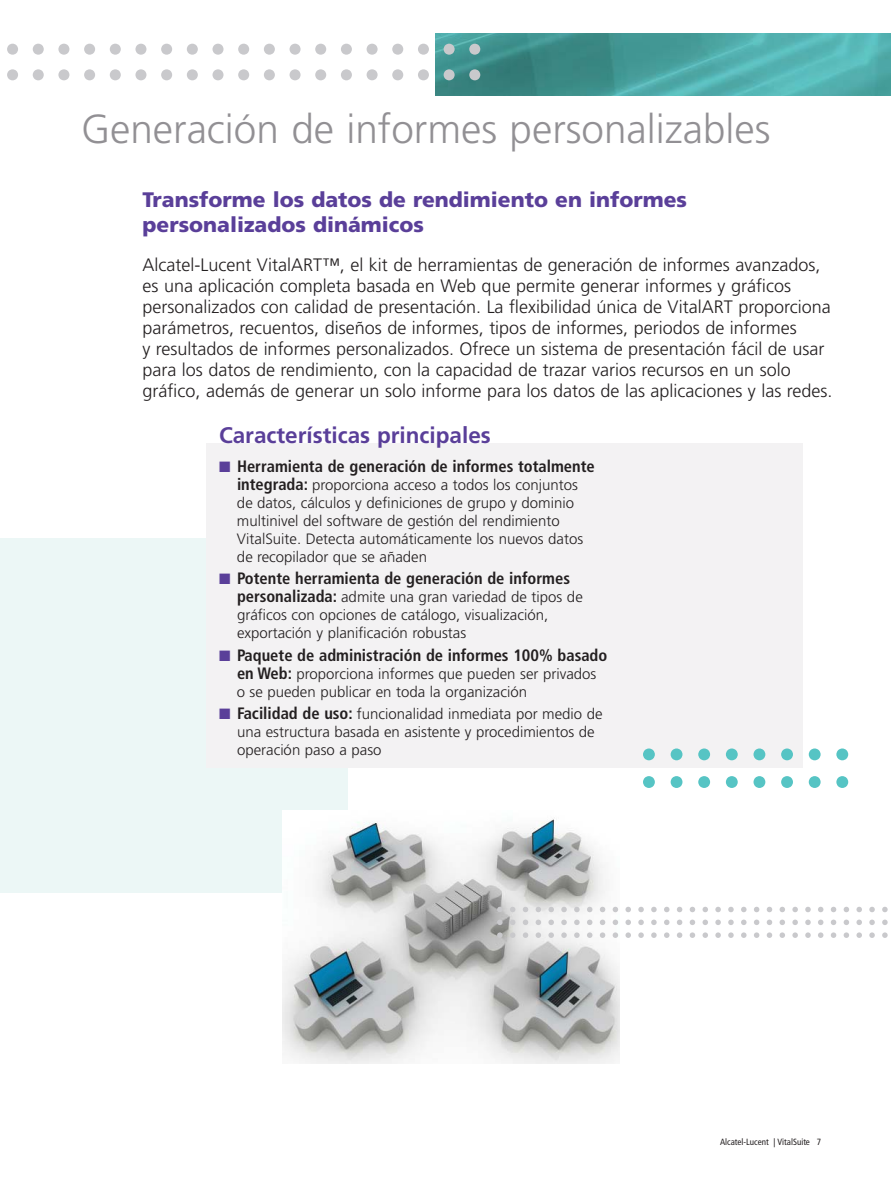
<style>
.page{position:relative;width:891px;height:1188px;background:#fff}
.page>*{position:absolute;margin:0;border:0;box-sizing:border-box;transform-origin:0 0}
.t1{font:300 40.5px "Frutiger LT Std";color:#929094}
.t2{font:700 22.5px "Frutiger LT Std";color:#5a3f99}
.t3{font:900 21px/25.5px "Frutiger LT Std";color:#5a3f99}
.t4{font:300 18px/21px "Frutiger LT Std";color:#231f20}
.t5{font:700 condensed 16.5px "Frutiger LT Std";color:#231f20}
.t6{font:300 15px/18px "Frutiger LT Std";color:#231f20}
.t7{font:condensed 9px "Frutiger LT Std";color:#231f20}
.s1{color:#5a3f99}
.s2{font-weight:700;font-stretch:condensed;font-size:16.5px}
</style>
<div class="page">
<img style="left:435px;top:33px;width:456px;height:62px">
<div style="left:0;top:538px;width:348px;height:354px;background:#ecf7f6"></div>
<div style="left:206px;top:443px;width:596px;height:325px;background:#f3f2f3"></div>
<svg style="left:7px;top:44px;width:11px;height:11px"></svg>
<svg style="left:33px;top:44px;width:11px;height:11px"></svg>
<svg style="left:58px;top:44px;width:11px;height:11px"></svg>
<svg style="left:84px;top:44px;width:11px;height:11px"></svg>
<svg style="left:110px;top:44px;width:11px;height:11px"></svg>
<svg style="left:135px;top:44px;width:11px;height:11px"></svg>
<svg style="left:161px;top:44px;width:11px;height:11px"></svg>
<svg style="left:187px;top:44px;width:11px;height:11px"></svg>
<svg style="left:213px;top:44px;width:11px;height:11px"></svg>
<svg style="left:238px;top:44px;width:11px;height:11px"></svg>
<svg style="left:264px;top:44px;width:11px;height:11px"></svg>
<svg style="left:290px;top:44px;width:11px;height:11px"></svg>
<svg style="left:315px;top:44px;width:11px;height:11px"></svg>
<svg style="left:341px;top:44px;width:11px;height:11px"></svg>
<svg style="left:367px;top:44px;width:11px;height:11px"></svg>
<svg style="left:367px;top:69px;width:11px;height:11px"></svg>
<svg style="left:392px;top:44px;width:11px;height:11px"></svg>
<svg style="left:418px;top:44px;width:11px;height:11px"></svg>
<svg style="left:444px;top:44px;width:11px;height:11px"></svg>
<svg style="left:469px;top:44px;width:11px;height:11px"></svg>
<svg style="left:7px;top:69px;width:11px;height:11px"></svg>
<svg style="left:33px;top:69px;width:11px;height:11px"></svg>
<svg style="left:58px;top:69px;width:11px;height:11px"></svg>
<svg style="left:84px;top:69px;width:11px;height:11px"></svg>
<svg style="left:110px;top:69px;width:11px;height:11px"></svg>
<svg style="left:135px;top:69px;width:11px;height:11px"></svg>
<svg style="left:161px;top:69px;width:11px;height:11px"></svg>
<svg style="left:187px;top:69px;width:11px;height:11px"></svg>
<svg style="left:213px;top:69px;width:11px;height:11px"></svg>
<svg style="left:238px;top:69px;width:11px;height:11px"></svg>
<svg style="left:264px;top:69px;width:11px;height:11px"></svg>
<svg style="left:290px;top:69px;width:11px;height:11px"></svg>
<svg style="left:315px;top:69px;width:11px;height:11px"></svg>
<svg style="left:341px;top:69px;width:11px;height:11px"></svg>
<svg style="left:392px;top:69px;width:11px;height:11px"></svg>
<svg style="left:418px;top:69px;width:11px;height:11px"></svg>
<svg style="left:444px;top:69px;width:11px;height:11px"></svg>
<svg style="left:469px;top:69px;width:11px;height:11px"></svg>
<img style="left:282px;top:810px;width:338px;height:253px">
<svg style="left:643px;top:748px;width:206px;height:40px"></svg>
<svg style="left:818px;top:907px;width:5px;height:5px"></svg>
<svg style="left:831px;top:907px;width:5px;height:5px"></svg>
<svg style="left:844px;top:907px;width:5px;height:5px"></svg>
<svg style="left:856px;top:907px;width:6px;height:5px"></svg>
<svg style="left:869px;top:907px;width:6px;height:5px"></svg>
<svg style="left:882px;top:907px;width:6px;height:5px"></svg>
<svg style="left:818px;top:920px;width:5px;height:5px"></svg>
<svg style="left:831px;top:920px;width:5px;height:5px"></svg>
<svg style="left:844px;top:920px;width:5px;height:5px"></svg>
<svg style="left:856px;top:920px;width:6px;height:5px"></svg>
<svg style="left:869px;top:920px;width:6px;height:5px"></svg>
<svg style="left:882px;top:920px;width:6px;height:5px"></svg>
<svg style="left:818px;top:932px;width:5px;height:6px"></svg>
<svg style="left:831px;top:932px;width:5px;height:6px"></svg>
<svg style="left:844px;top:932px;width:5px;height:6px"></svg>
<svg style="left:856px;top:932px;width:6px;height:6px"></svg>
<svg style="left:869px;top:932px;width:6px;height:6px"></svg>
<svg style="left:882px;top:932px;width:6px;height:6px"></svg>
<svg style="left:497px;top:907px;width:6px;height:5px"></svg>
<svg style="left:510px;top:907px;width:5px;height:5px"></svg>
<svg style="left:523px;top:907px;width:5px;height:5px"></svg>
<svg style="left:536px;top:907px;width:5px;height:5px"></svg>
<svg style="left:548px;top:907px;width:6px;height:5px"></svg>
<svg style="left:561px;top:907px;width:6px;height:5px"></svg>
<svg style="left:574px;top:907px;width:6px;height:5px"></svg>
<svg style="left:587px;top:907px;width:5px;height:5px"></svg>
<svg style="left:600px;top:907px;width:5px;height:5px"></svg>
<svg style="left:613px;top:907px;width:5px;height:5px"></svg>
<svg style="left:625px;top:907px;width:6px;height:5px"></svg>
<svg style="left:638px;top:907px;width:6px;height:5px"></svg>
<svg style="left:651px;top:907px;width:6px;height:5px"></svg>
<svg style="left:664px;top:907px;width:6px;height:5px"></svg>
<svg style="left:677px;top:907px;width:5px;height:5px"></svg>
<svg style="left:690px;top:907px;width:5px;height:5px"></svg>
<svg style="left:703px;top:907px;width:5px;height:5px"></svg>
<svg style="left:715px;top:907px;width:6px;height:5px"></svg>
<svg style="left:728px;top:907px;width:6px;height:5px"></svg>
<svg style="left:741px;top:907px;width:6px;height:5px"></svg>
<svg style="left:754px;top:907px;width:5px;height:5px"></svg>
<svg style="left:754px;top:920px;width:5px;height:5px"></svg>
<svg style="left:767px;top:907px;width:5px;height:5px"></svg>
<svg style="left:780px;top:907px;width:5px;height:5px"></svg>
<svg style="left:792px;top:907px;width:6px;height:5px"></svg>
<svg style="left:805px;top:907px;width:6px;height:5px"></svg>
<svg style="left:497px;top:920px;width:6px;height:5px"></svg>
<svg style="left:510px;top:920px;width:5px;height:5px"></svg>
<svg style="left:523px;top:920px;width:5px;height:5px"></svg>
<svg style="left:536px;top:920px;width:5px;height:5px"></svg>
<svg style="left:548px;top:920px;width:6px;height:5px"></svg>
<svg style="left:561px;top:920px;width:6px;height:5px"></svg>
<svg style="left:574px;top:920px;width:6px;height:5px"></svg>
<svg style="left:587px;top:920px;width:5px;height:5px"></svg>
<svg style="left:600px;top:920px;width:5px;height:5px"></svg>
<svg style="left:613px;top:920px;width:5px;height:5px"></svg>
<svg style="left:625px;top:920px;width:6px;height:5px"></svg>
<svg style="left:638px;top:920px;width:6px;height:5px"></svg>
<svg style="left:651px;top:920px;width:6px;height:5px"></svg>
<svg style="left:664px;top:920px;width:6px;height:5px"></svg>
<svg style="left:677px;top:920px;width:5px;height:5px"></svg>
<svg style="left:690px;top:920px;width:5px;height:5px"></svg>
<svg style="left:703px;top:920px;width:5px;height:5px"></svg>
<svg style="left:715px;top:920px;width:6px;height:5px"></svg>
<svg style="left:728px;top:920px;width:6px;height:5px"></svg>
<svg style="left:741px;top:920px;width:6px;height:5px"></svg>
<svg style="left:767px;top:920px;width:5px;height:5px"></svg>
<svg style="left:780px;top:920px;width:5px;height:5px"></svg>
<svg style="left:792px;top:920px;width:6px;height:5px"></svg>
<svg style="left:805px;top:920px;width:6px;height:5px"></svg>
<svg style="left:497px;top:932px;width:6px;height:6px"></svg>
<svg style="left:510px;top:932px;width:5px;height:6px"></svg>
<svg style="left:523px;top:932px;width:5px;height:6px"></svg>
<svg style="left:536px;top:932px;width:5px;height:6px"></svg>
<svg style="left:548px;top:932px;width:6px;height:6px"></svg>
<svg style="left:561px;top:932px;width:6px;height:6px"></svg>
<svg style="left:574px;top:932px;width:6px;height:6px"></svg>
<svg style="left:587px;top:932px;width:5px;height:6px"></svg>
<svg style="left:600px;top:932px;width:5px;height:6px"></svg>
<svg style="left:613px;top:932px;width:5px;height:6px"></svg>
<svg style="left:625px;top:932px;width:6px;height:6px"></svg>
<svg style="left:638px;top:932px;width:6px;height:6px"></svg>
<svg style="left:651px;top:932px;width:6px;height:6px"></svg>
<svg style="left:664px;top:932px;width:6px;height:6px"></svg>
<svg style="left:677px;top:932px;width:5px;height:6px"></svg>
<svg style="left:690px;top:932px;width:5px;height:6px"></svg>
<svg style="left:703px;top:932px;width:5px;height:6px"></svg>
<svg style="left:715px;top:932px;width:6px;height:6px"></svg>
<svg style="left:728px;top:932px;width:6px;height:6px"></svg>
<svg style="left:741px;top:932px;width:6px;height:6px"></svg>
<svg style="left:754px;top:932px;width:5px;height:6px"></svg>
<svg style="left:767px;top:932px;width:5px;height:6px"></svg>
<svg style="left:780px;top:932px;width:5px;height:6px"></svg>
<svg style="left:792px;top:932px;width:6px;height:6px"></svg>
<svg style="left:805px;top:932px;width:6px;height:6px"></svg>
<h1 class="t1" style="left:81px;top:111px;width:691px">Generación de informes personalizables</h1>
<h3 class="t3" style="left:142px;top:187px;width:546px">Transforme los datos de rendimiento en informes personalizados dinámicos</h3>
<p class="t4" style="left:142px;top:255px;width:692px">Alcatel-Lucent VitalART™, el kit de herramientas de generación de informes avanzados, es una aplicación completa basada en Web que permite generar informes y gráficos personalizados con calidad de presentación. La flexibilidad única de VitalART proporciona parámetros, recuentos, diseños de informes, tipos de informes, periodos de informes<br>y resultados de informes personalizados. Ofrece un sistema de presentación fácil de usar para los datos de rendimiento, con la capacidad de trazar varios recursos en un solo gráfico, además de generar un solo informe para los datos de las aplicaciones y las redes.</p>
<h2 class="t2" style="left:219px;top:425px;width:273px">Características principales</h2>
<p class="t5" style="left:219px;top:459px;width:377px"><span class="s1">■</span> Herramienta de generación de informes totalmente</p>
<p class="t6" style="left:237px;top:477px;width:348px"><span class="s2">integrada:</span> proporciona acceso a todos los conjuntos de datos, cálculos y definiciones de grupo y dominio multinivel del software de gestión del rendimiento VitalSuite. Detecta automáticamente los nuevos datos de recopilador que se añaden</p>
<p class="t5" style="left:219px;top:572px;width:353px"><span class="s1">■</span> Potente herramienta de generación de informes</p>
<p class="t6" style="left:237px;top:589px;width:347px"><span class="s2">personalizada:</span> admite una gran variedad de tipos de gráficos con opciones de catálogo, visualización, exportación y planificación robustas</p>
<p class="t5" style="left:219px;top:648px;width:390px"><span class="s1">■</span> Paquete de administración de informes 100% basado</p>
<p class="t6" style="left:237px;top:665px;width:361px"><span class="s2">en Web:</span> proporciona informes que pueden ser privados o se pueden publicar en toda la organización</p>
<p class="t6" style="left:237px;top:706px;width:367px;text-indent:-18px"><span class="s1">■</span> <span class="s2">Facilidad de uso:</span> funcionalidad inmediata por medio de una estructura basada en asistente y procedimientos de operación paso a paso</p>
<p class="t7" style="left:720px;top:1138px;width:103px">Alcatel-Lucent | VitalSuite 7</p>
</div>
